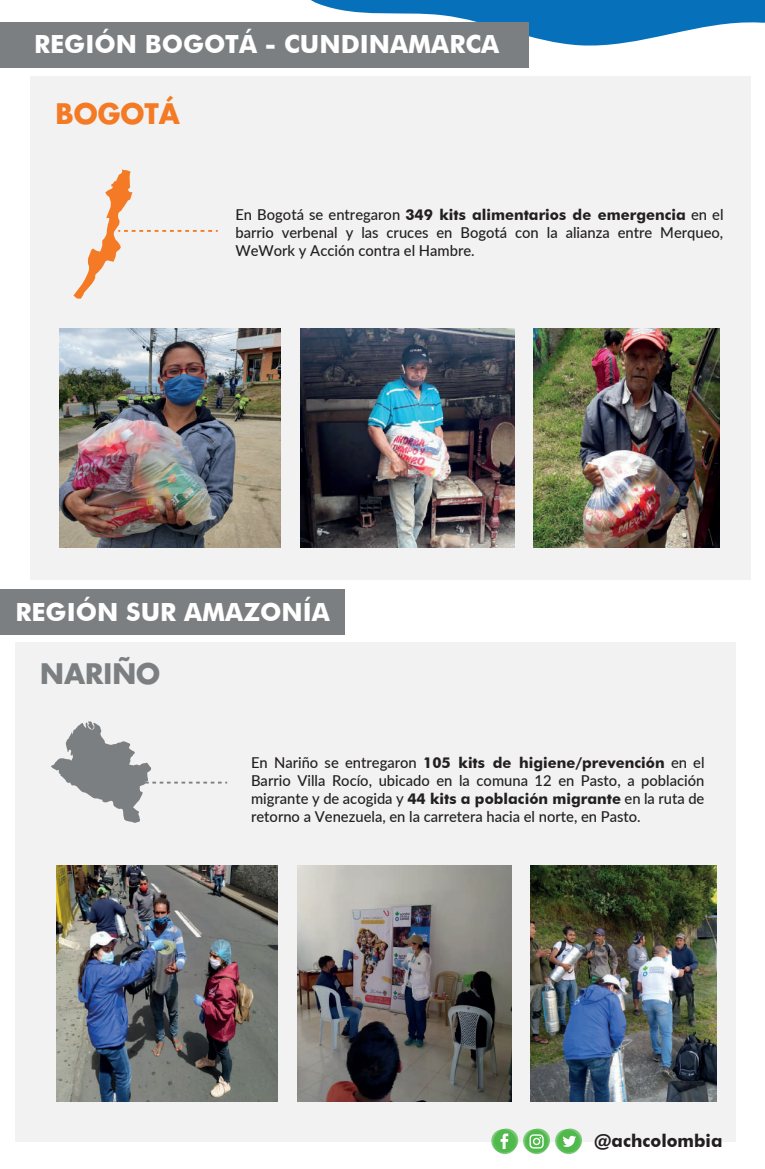
<style>
.page{position:relative;width:765px;height:1169px;background:#fff}
.page>*{position:absolute;margin:0;border:0;box-sizing:border-box;transform-origin:0 0}
.t1{font:700 27.5px "Futura LT";color:#7c7f81}
.t2{font:700 27.5px "Futura LT";color:#f47a25}
.t3{font:700 25px "Futura BT";color:#fff}
.t4{font:700 17.75px "Futura BT";color:#231f20}
.t5{font:500 15px/18px "Lato";color:#231f20;text-align:justify}
.t6{font:700 15px "Futura BT";color:#231f20}
.s1{font-family:"Lato";font-weight:500}
.s2{font-family:"Futura BT";font-weight:700}
</style>
<div class="page">
<div style="left:15px;top:641px;width:721px;height:499px;background:#f1f2f1"></div>
<img style="left:297px;top:865px;width:214px;height:236px">
<img style="left:57px;top:865px;width:221px;height:236px">
<img style="left:530px;top:865px;width:187px;height:236px">
<svg style="left:311px;top:0;width:454px;height:49px"></svg>
<div style="left:30px;top:76px;width:721px;height:504px;background:#f1f2f1"></div>
<img style="left:301px;top:328px;width:213px;height:219px">
<img style="left:60px;top:328px;width:221px;height:219px">
<img style="left:534px;top:328px;width:186px;height:219px">
<svg style="left:73px;top:169px;width:145px;height:129px"></svg>
<svg style="left:51px;top:721px;width:176px;height:101px"></svg>
<div style="left:0;top:588px;width:345px;height:46px;background:#7c7f81"></div>
<div style="left:0;top:22px;width:528px;height:46px;background:#7c7f81"></div>
<svg style="left:491px;top:1128px;width:24px;height:24px"></svg>
<svg style="left:493px;top:1130px;width:24px;height:23px"></svg>
<svg style="left:495px;top:1128px;width:23px;height:23px"></svg>
<svg style="left:501px;top:1133px;width:7px;height:15px"></svg>
<svg style="left:523px;top:1128px;width:24px;height:24px"></svg>
<svg style="left:525px;top:1130px;width:24px;height:23px"></svg>
<svg style="left:526px;top:1128px;width:24px;height:23px"></svg>
<svg style="left:530px;top:1134px;width:14px;height:14px"></svg>
<svg style="left:555px;top:1128px;width:24px;height:24px"></svg>
<svg style="left:557px;top:1130px;width:24px;height:23px"></svg>
<svg style="left:558px;top:1128px;width:24px;height:23px"></svg>
<svg style="left:563px;top:1135px;width:13px;height:11px"></svg>
<h2 class="t3" style="left:34px;top:29px;width:467px">REGIÓN BOGOTÁ - CUNDINAMARCA</h2>
<h1 class="t2" style="left:55px;top:95px;width:126px">BOGOTÁ</h1>
<p class="t6" style="left:235px;top:206px;width:490px"><span class="s1">En Bogotá se entregaron</span> 349 kits alimentarios de emergencia <span class="s1">en el</span></p>
<p class="t5" style="left:235px;top:223px;width:489px">barrio verbenal y las cruces en Bogotá con la alianza entre Merqueo,<br>WeWork y Acción contra el Hambre.</p>
<h2 class="t3" style="left:15px;top:597px;width:316px">REGIÓN SUR AMAZONÍA</h2>
<h1 class="t1" style="left:40px;top:655px;width:121px">NARIÑO</h1>
<p class="t6" style="left:251px;top:753px;width:455px"><span class="s1">En Nariño se entregaron</span> 105 kits de higiene/prevención <span class="s1">en el</span></p>
<p class="t5" style="left:251px;top:770px;width:455px">Barrio Villa Rocío, ubicado en la comuna 12 en Pasto, a población migrante y de acogida y <span class="s2">44 kits a población migrante</span> en la ruta de retorno a Venezuela, en la carretera hacia el norte, en Pasto.</p>
<p class="t4" style="left:594px;top:1129px;width:130px">@achcolombia</p>
</div>
